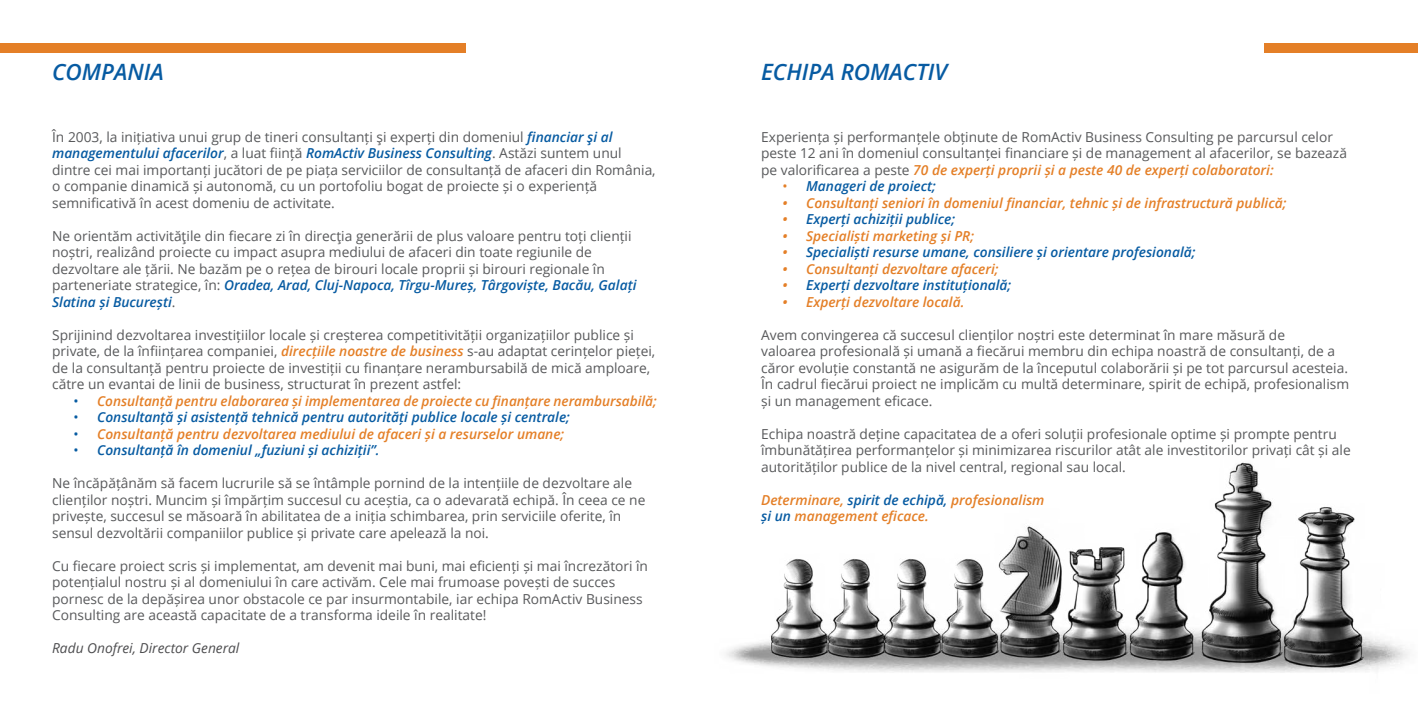
<style>
.page{position:relative;width:1418px;height:709px;background:#fff}
.page>*{position:absolute;margin:0;border:0;box-sizing:border-box;transform-origin:0 0}
.t1{font:italic 600 22.5px "Open Sans";color:#075ba2}
.t2{font:13.75px/16.5px "Open Sans";color:#58595b}
.t3{font:italic 600 13.75px/16.5px "Open Sans";color:#e47f27}
.t4{font:italic 600 13.75px "Open Sans";color:#075ba2}
.t5{font:italic 13.75px "Open Sans";color:#4d4d4f}
.s1{font-weight:600;font-style:italic;color:#075ba2}
.s2{font-weight:600;font-style:italic;color:#e47f27}
.s3{font-weight:400;font-style:normal;color:#075ba2}
.s4{font-weight:400;font-style:normal}
.s5{font-weight:400;font-style:normal;color:#e47f27}
.s6{color:#e47f27}
.s7{color:#075ba2}
</style>
<div class="page">
<div style="left:0;top:43px;width:1417px;height:9px;background:#e47f27"></div>
<div style="left:466px;top:22px;width:797px;height:40px;background:#fff"></div>
<img style="left:726px;top:462px;width:683px;height:211px">
<h1 class="t1" style="left:52px;top:56px;width:113px">COMPANIA</h1>
<h1 class="t1" style="left:761px;top:56px;width:188px">ECHIPA ROMACTIV</h1>
<p class="t2" style="left:52px;top:128px;width:605px">În 2003, la inițiativa unui grup de tineri consultanți şi experți din domeniul <span class="s1">financiar şi al managementului afacerilor</span>, a luat ființă <span class="s1">RomActiv Business Consulting</span>. Astăzi suntem unul dintre cei mai importanți jucători de pe piața serviciilor de consultanță de afaceri din România, o companie dinamică și autonomă, cu un portofoliu bogat de proiecte și o experiență semnificativă în acest domeniu de activitate.</p>
<p class="t2" style="left:52px;top:227px;width:586px">Ne orientăm activităţile din fiecare zi în direcţia generării de plus valoare pentru toți clienții noștri, realizând proiecte cu impact asupra mediului de afaceri din toate regiunile de dezvoltare ale țării. Ne bazăm pe o rețea de birouri locale proprii și birouri regionale în parteneriate strategice, în: <span class="s1">Oradea, Arad, Cluj-Napoca, Tîrgu-Mureș, Târgoviște, Bacău, Galați Slatina și București</span>.</p>
<p class="t2" style="left:52px;top:326px;width:604px">Sprijinind dezvoltarea investițiilor locale și creșterea competitivității organizațiilor publice și private, de la înființarea companiei, <span class="s2">direcțiile noastre de business</span> s-au adaptat cerințelor pieței, de la consultanță pentru proiecte de investiții cu finanțare nerambursabilă de mică amploare, către un evantai de linii de business, structurat în prezent astfel:</p>
<p class="t3" style="left:74px;top:392px;width:584px"><span class="s3">•</span> Consultanță pentru elaborarea și implementarea de proiecte cu finanțare nerambursabilă;</p>
<p class="t4" style="left:74px;top:408px;width:498px"><span class="s4">•</span> Consultanță și asistență tehnică pentru autorități publice locale și centrale;</p>
<p class="t3" style="left:74px;top:425px;width:492px"><span class="s3">•</span> Consultanță pentru dezvoltarea mediului de afaceri și a resurselor umane;</p>
<p class="t4" style="left:74px;top:441px;width:307px"><span class="s4">•</span> Consultanță în domeniul „fuziuni și achiziții”.</p>
<p class="t2" style="left:52px;top:475px;width:595px">Ne încăpățânăm să facem lucrurile să se întâmple pornind de la intențiile de dezvoltare ale clienților noștri. Muncim și împărțim succesul cu aceștia, ca o adevarată echipă. În ceea ce ne privește, succesul se măsoară în abilitatea de a iniția schimbarea, prin serviciile oferite, în sensul dezvoltării companiilor publice și private care apelează la noi.</p>
<p class="t2" style="left:52px;top:557px;width:597px">Cu fiecare proiect scris și implementat, am devenit mai buni, mai eficienți și mai încrezători în potențialul nostru și al domeniului în care activăm. Cele mai frumoase povești de succes pornesc de la depășirea unor obstacole ce par insurmontabile, iar echipa RomActiv Business Consulting are această capacitate de a transforma ideile în realitate!</p>
<p class="t5" style="left:52px;top:639px;width:189px">Radu Onofrei, Director General</p>
<p class="t2" style="left:761px;top:128px;width:587px">Experiența și performanțele obținute de RomActiv Business Consulting pe parcursul celor peste 12 ani în domeniul consultanței financiare și de management al afacerilor, se bazează pe valorificarea a peste <span class="s2">70 de experți proprii și a peste 40 de experți colaboratori:</span></p>
<p class="t4" style="left:782px;top:177px;width:155px"><span class="s5">•</span> Manageri de proiect;</p>
<p class="t3" style="left:782px;top:194px;width:505px">• Consultanți seniori în domeniul financiar, tehnic și de infrastructură publică;</p>
<p class="t4" style="left:782px;top:210px;width:174px"><span class="s6">•</span> Experți achiziții publice;</p>
<p class="t3" style="left:782px;top:227px;width:193px">• Specialiști marketing și PR;</p>
<p class="t4" style="left:782px;top:243px;width:414px"><span class="s6">•</span> Specialiști resurse umane, consiliere și orientare profesională;</p>
<p class="t3" style="left:782px;top:260px;width:217px">• Consultanți dezvoltare afaceri;</p>
<p class="t4" style="left:782px;top:276px;width:230px"><span class="s6">•</span> Experți dezvoltare instituțională;</p>
<p class="t3" style="left:782px;top:293px;width:183px">• Experți dezvoltare locală.</p>
<p class="t2" style="left:761px;top:326px;width:589px">Avem convingerea că succesul clienților noștri este determinat în mare măsură de<br>valoarea profesională și umană a fiecărui membru din echipa noastră de consultanți, de a căror evoluție constantă ne asigurăm de la începutul colaborării și pe tot parcursul acesteia.<br>În cadrul fiecărui proiect ne implicăm cu multă determinare, spirit de echipă, profesionalism și un management eficace.</p>
<p class="t2" style="left:761px;top:425px;width:591px">Echipa noastră deține capacitatea de a oferi soluții profesionale optime și prompte pentru îmbunătățirea performanțelor și minimizarea riscurilor atât ale investitorilor privați cât și ale autorităților publice de la nivel central, regional sau local.</p>
<p class="t3" style="left:761px;top:491px;width:285px">Determinare, <span class="s7">spirit de echipă,</span> profesionalism <span class="s7">și un</span> management eficace.</p>
</div>
